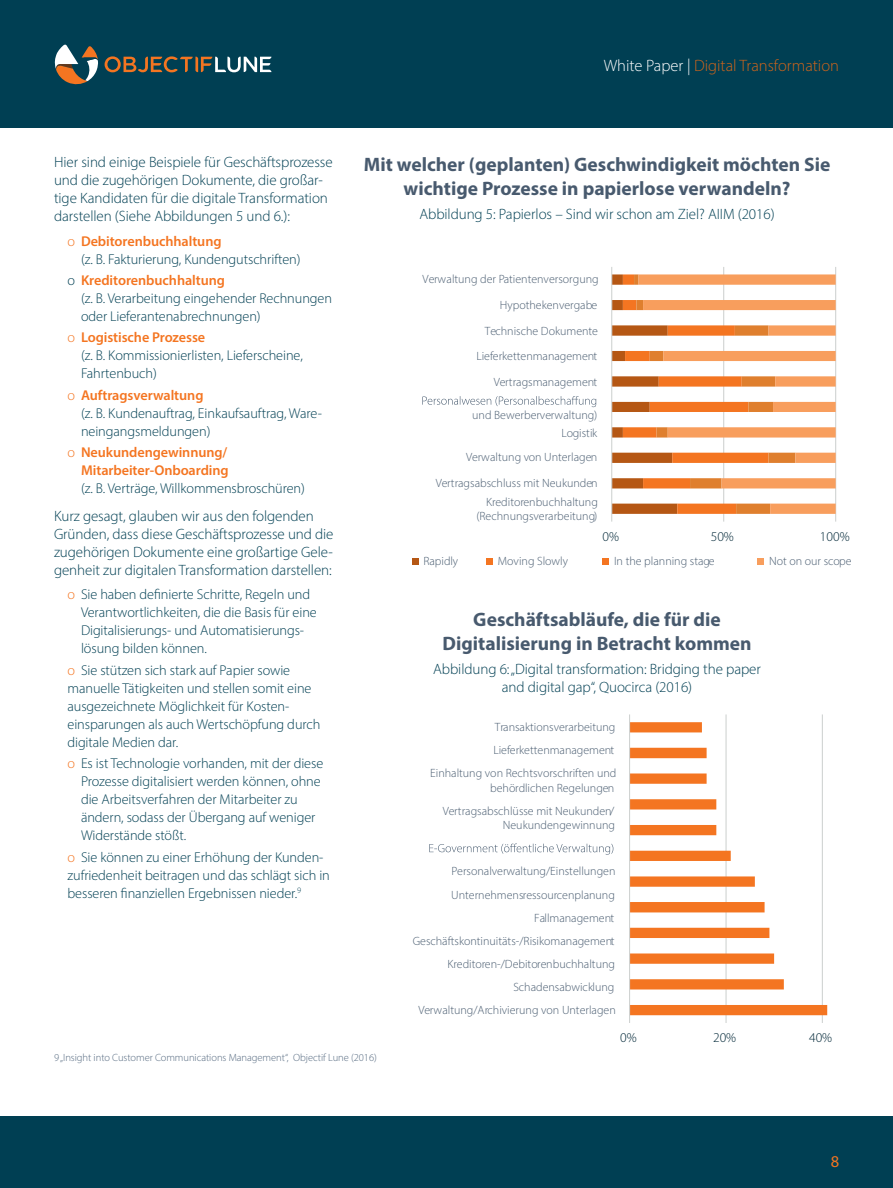
<style>
.page{position:relative;width:893px;height:1188px;background:#fff}
.page>*{position:absolute;margin:0;border:0;box-sizing:border-box;transform-origin:0 0}
.t1{font:700 19.5px/24px "Myriad Pro";color:#485a6e;text-align:center}
.t2{font:300 16.5px "Myriad Pro";color:#d1651b}
.t3{font:16.5px "Myriad Pro";color:#f47521}
.t4{font:300 15px/18px "Myriad Pro";letter-spacing:-.005em;color:#003f53}
.t5{font:300 14.25px/18px "Myriad Pro";letter-spacing:-.005em;color:#003f53}
.t6{font:600 14.25px/18px "Myriad Pro";letter-spacing:-.005em;color:#f47521;text-align:right}
.t7{font:300 13.5px "Myriad Pro";color:#002737}
.t8{font:300 12px/23.2px "Myriad Pro";color:#4a5d71;text-align:right}
.t9{font:300 10.5px "Myriad Pro";letter-spacing:-.005em;color:#556a80}
.s1{color:#fff}
.s2{color:#f47521}
.s3{font-weight:600;color:#f47521}
.s4{font-weight:300}
</style>
<div class="page">
<div style="left:0;top:1116px;width:893px;height:72px;background:#003f53"></div>
<div style="left:0;top:0;width:893px;height:128px;background:#003f53"></div>
<svg style="left:54px;top:44px;width:44px;height:41px"></svg>
<svg style="left:105px;top:56px;width:166px;height:16px"></svg>
<hr style="left:892px;top:714px;width:1px;height:309px;background:#cfd2d1">
<hr style="left:822px;top:714px;width:1px;height:309px;background:#cfd2d1">
<hr style="left:725px;top:714px;width:2px;height:309px;background:#cfd2d1">
<svg style="left:630px;top:722px;width:197px;height:293px"></svg>
<hr style="left:629px;top:714px;width:1px;height:309px;background:#cfd2d1">
<hr style="left:835px;top:267px;width:1px;height:255px;background:#cfd2d1">
<hr style="left:723px;top:267px;width:1px;height:255px;background:#cfd2d1">
<svg style="left:612px;top:274px;width:27px;height:240px"></svg>
<svg style="left:639px;top:274px;width:197px;height:240px"></svg>
<hr style="left:611px;top:267px;width:1px;height:255px;background:#cfd2d1">
<div style="left:412px;top:559px;width:7px;height:6px;background:#b55714"></div>
<svg style="left:487px;top:559px;width:6px;height:6px"></svg>
<svg style="left:603px;top:559px;width:6px;height:6px"></svg>
<div style="left:757px;top:559px;width:7px;height:6px;background:#f89e5d"></div>
<svg style="left:422px;top:396px;width:174px;height:11px"></svg>
<svg style="left:429px;top:844px;width:184px;height:11px"></svg>
<p class="t2" style="left:604px;top:55px;width:237px"><span class="s1">White Paper |</span> Digital Transformation</p>
<p class="t4" style="left:54px;top:153px;width:280px">Hier sind einige Beispiele für Geschäftsprozesse und die zugehörigen Dokumente, die großar&shy;tige Kandidaten für die digitale Transformation darstellen (Siehe Abbildungen 5 und 6.):</p>
<p class="t5" style="left:81px;top:232px;width:221px;text-indent:-13px"><span class="s2">o</span> <span class="s3">Debitorenbuchhaltung<br></span>(z. B. Fakturierung, Kundengutschriften)</p>
<p class="t5" style="left:81px;top:271px;width:253px;text-indent:-13px">o <span class="s3">Kreditorenbuchhaltung<br></span>(z. B. Verarbeitung eingehender Rechnungen oder Lieferantenabrechnungen)</p>
<p class="t5" style="left:81px;top:329px;width:223px;text-indent:-13px"><span class="s2">o</span> <span class="s3">Logistische Prozesse<br></span>(z. B. Kommissionierlisten, Lieferscheine,<br>Fahrtenbuch)</p>
<p class="t5" style="left:81px;top:386px;width:243px;text-indent:-13px"><span class="s2">o</span> <span class="s3">Auftragsverwaltung<br></span>(z. B. Kundenauftrag, Einkaufsauftrag, Ware&shy;neingangsmeldungen)</p>
<p class="t6" style="left:68px;top:443px;width:163px"><span class="s4">o</span> Neukundengewinnung/<br>Mitarbeiter-Onboarding</p>
<p class="t5" style="left:81px;top:479px;width:225px">(z. B. Verträge, Willkommensbroschüren)</p>
<p class="t4" style="left:54px;top:507px;width:281px">Kurz gesagt, glauben wir aus den folgenden Gründen, dass diese Geschäftsprozesse und die zugehörigen Dokumente eine großartige Gele&shy;genheit zur digitalen Transformation darstellen:</p>
<p class="t5" style="left:81px;top:586px;width:237px;text-indent:-13px"><span class="s2">o</span> Sie haben definierte Schritte, Regeln und Verantwortlichkeiten, die die Basis für eine Digitalisierungs- und Automatisierungs&shy;lösung bilden können.</p>
<p class="t5" style="left:68px;top:661px;width:254px"><span class="s2">o</span> Sie stützen sich stark auf Papier sowie manuelle Tätigkeiten und stellen somit eine ausgezeichnete Möglichkeit für Kosten&shy;einsparungen als auch Wertschöpfung durch digitale Medien dar.</p>
<p class="t5" style="left:81px;top:754px;width:244px;text-indent:-13px"><span class="s2">o</span> Es ist Technologie vorhanden, mit der diese Prozesse digitalisiert werden können, ohne die Arbeitsverfahren der Mitarbeiter zu ändern, sodass der Übergang auf weniger Widerstände stößt.</p>
<p class="t5" style="left:68px;top:848px;width:264px"><span class="s2">o</span> Sie können zu einer Erhöhung der Kunden&shy;zufriedenheit beitragen und das schlägt sich in besseren finanziellen Ergebnissen nieder.<sup>9</sup></p>
<h1 class="t1" style="left:364px;top:151px;width:468px">Mit welcher (geplanten) Geschwindigkeit möchten Sie wichtige Prozesse in papierlose verwandeln?</h1>
<p class="t4" style="left:419px;top:205px;width:357px">Abbildung 5: Papierlos – Sind wir schon am Ziel? AIIM (2016)</p>
<p class="t8" style="left:423px;top:266px;width:178px;line-height:26.1px">Verwaltung der Patientenversorgung<br>Hypothekenvergabe<br>Technische Dokumente</p>
<p class="t8" style="left:476px;top:343px;width:122px;line-height:26.1px">Lieferkettenmanagement<br>Vertragsmanagement</p>
<p class="t8" style="left:472px;top:406px;width:127px;line-height:18.5px">und Bewerberverwaltung)<br>Logistik</p>
<p class="t8" style="left:436px;top:444px;width:163px;line-height:26.1px">Verwaltung von Unterlagen<br>Vertragsabschluss mit Neukunden</p>
<p class="t8" style="left:476px;top:495px;width:123px;line-height:14.2px">Kreditorenbuchhaltung (Rechnungsverarbeitung)</p>
<p class="t7" style="left:602px;top:528px;width:18px">0%</p>
<p class="t7" style="left:711px;top:528px;width:25px">50%</p>
<p class="t7" style="left:820px;top:528px;width:31px">100%</p>
<p class="t8" style="left:423px;top:550px;width:36px">Rapidly</p>
<p class="t8" style="left:498px;top:550px;width:72px">Moving Slowly</p>
<p class="t8" style="left:614px;top:550px;width:102px">In the planning stage</p>
<p class="t8" style="left:769px;top:550px;width:84px">Not on our scope</p>
<h1 class="t1" style="left:442px;top:607px;width:311px">Geschäftsabläufe, die für die<br>Digitalisierung in Betracht kommen</h1>
<p class="t4" style="left:433px;top:660px;width:329px;text-align:center">Abbildung 6: „Digital transformation: Bridging the paper and digital gap“, Quocirca (2016)</p>
<p class="t8" style="left:430px;top:715px;width:188px">Transaktionsverarbeitung<br>Lieferkettenmanagement<br>Einhaltung von Rechtsvorschriften und</p>
<p class="t8" style="left:443px;top:776px;width:173px">behördlichen Regelungen<br>Vertragsabschlüsse mit Neukunden/</p>
<p class="t8" style="left:503px;top:813px;width:114px">Neukundengewinnung</p>
<p class="t8" style="left:413px;top:860px;width:205px">Personalverwaltung/Einstellungen Unternehmensressourcenplanung Fallmanagement Geschäftskontinuitäts-/Risikomanagement Kreditoren-/Debitorenbuchhaltung Schadensabwicklung Verwaltung/Archivierung von Unterlagen</p>
<p class="t7" style="left:620px;top:1030px;width:18px">0%</p>
<p class="t7" style="left:713px;top:1030px;width:25px">20%</p>
<p class="t7" style="left:809px;top:1030px;width:25px">40%</p>
<p class="t9" style="left:54px;top:1051px;width:324px">9 „Insight into Customer Communications Management“, Objectif Lune (2016)</p>
<p class="t3" style="left:831px;top:1151px;width:10px">8</p>
</div>
